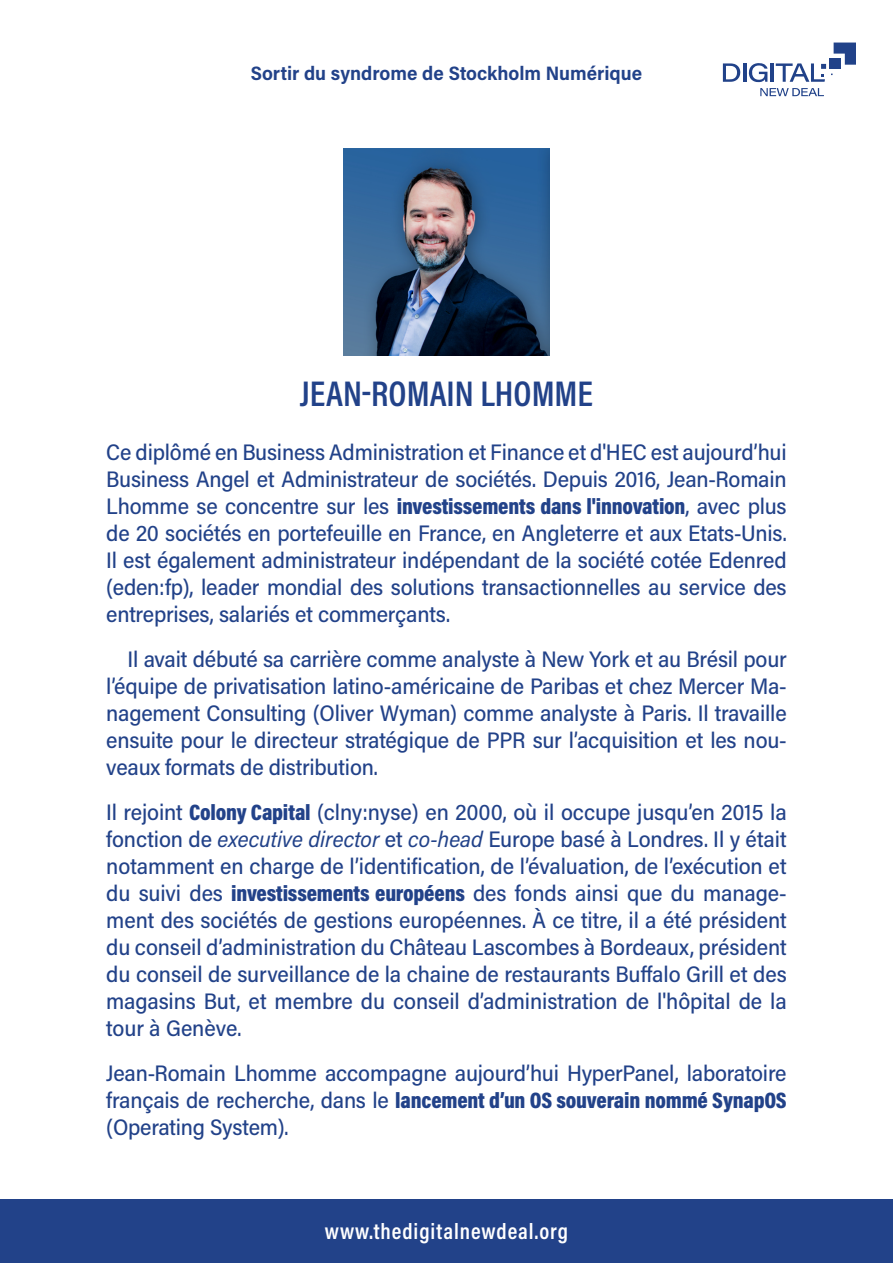
<style>
.page{position:relative;width:893px;height:1263px;background:#fff}
.page>*{position:absolute;margin:0;border:0;box-sizing:border-box;transform-origin:0 0}
.t1{font:600 36px "Acumin Pro Cond";color:#224289}
.t2{font:500 22.5px/27px "Acumin Pro Semi Cond";letter-spacing:-.01em;color:#224289;text-align:justify}
.t3{font:900 22.5px "Acumin Pro Cond";letter-spacing:-.01em;color:#224289}
.t4{font:600 22.5px "Acumin Pro Cond";letter-spacing:.04em;color:#fff}
.t5{font:700 19.5px "Acumin Pro Semi Cond";color:#224289}
.s1{font-family:"Acumin Pro Cond";font-weight:900}
.s2{font-weight:400;font-style:italic}
.s3{font-family:"Acumin Pro Semi Cond";font-weight:500}
</style>
<div class="page">
<div style="left:0;top:1199px;width:893px;height:64px;background:#224289"></div>
<svg style="left:723px;top:63px;width:17px;height:19px"></svg>
<svg style="left:749px;top:63px;width:18px;height:19px"></svg>
<hr style="left:771px;top:63px;width:3px;height:19px;background:#214289">
<hr style="left:743px;top:63px;width:3px;height:19px;background:#214289">
<svg style="left:760px;top:88px;width:64px;height:8px"></svg>
<svg style="left:776px;top:43px;width:80px;height:39px"></svg>
<img style="left:343px;top:149px;width:207px;height:207px">
<p class="t5" style="left:251px;top:59px;width:393px">Sortir du syndrome de Stockholm Numérique</p>
<h1 class="t1" style="left:300px;top:370px;width:295px">JEAN-ROMAIN LHOMME</h1>
<p class="t2" style="left:106px;top:438px;width:682px">Ce diplômé en Business Administration et Finance et d'HEC est aujourd’hui Business Angel et Administrateur de sociétés. Depuis 2016, Jean-Romain Lhomme se concentre sur les <span class="s1">investissements dans l'innovation</span>, avec plus de 20 sociétés en portefeuille en France, en Angleterre et aux Etats-Unis.<br>Il est également administrateur indépendant de la société cotée Edenred (eden:fp), leader mondial des solutions transactionnelles au service des entreprises, salariés et commerçants.</p>
<p class="t2" style="left:106px;top:645px;width:682px;text-indent:21px">Il avait débuté sa carrière comme analyste à New York et au Brésil pour l’équipe de privatisation latino-américaine de Paribas et chez Mercer Ma&shy;nagement Consulting (Oliver Wyman) comme analyste à Paris. Il travaille ensuite pour le directeur stratégique de PPR sur l’acquisition et les nou&shy;veaux formats de distribution.</p>
<p class="t2" style="left:106px;top:798px;width:682px">Il rejoint <span class="s1">Colony Capital</span> (clny:nyse) en 2000, où il occupe jusqu’en 2015 la fonction de <span class="s2">executive director</span> et <span class="s2">co-head</span> Europe basé à Londres. Il y était notamment en charge de l’identification, de l’évaluation, de l’exécution et du suivi des <span class="s1">investissements européens</span> des fonds ainsi que du manage&shy;ment des sociétés de gestions européennes. À ce titre, il a été président du conseil d’administration du Château Lascombes à Bordeaux, président du conseil de surveillance de la chaine de restaurants Buffalo Grill et des magasins But, et membre du conseil d’administration de l'hôpital de la tour à Genève.</p>
<p class="t2" style="left:106px;top:1059px;width:682px">Jean-Romain Lhomme accompagne aujourd’hui HyperPanel, laboratoire</p>
<p class="t3" style="left:106px;top:1086px;width:682px"><span class="s3">français de recherche, dans le</span> lancement d’un OS souverain nommé SynapOS</p>
<p class="t2" style="left:106px;top:1113px;width:184px">(Operating System).</p>
<p class="t4" style="left:325px;top:1217px;width:245px">www.thedigitalnewdeal.org</p>
</div>
